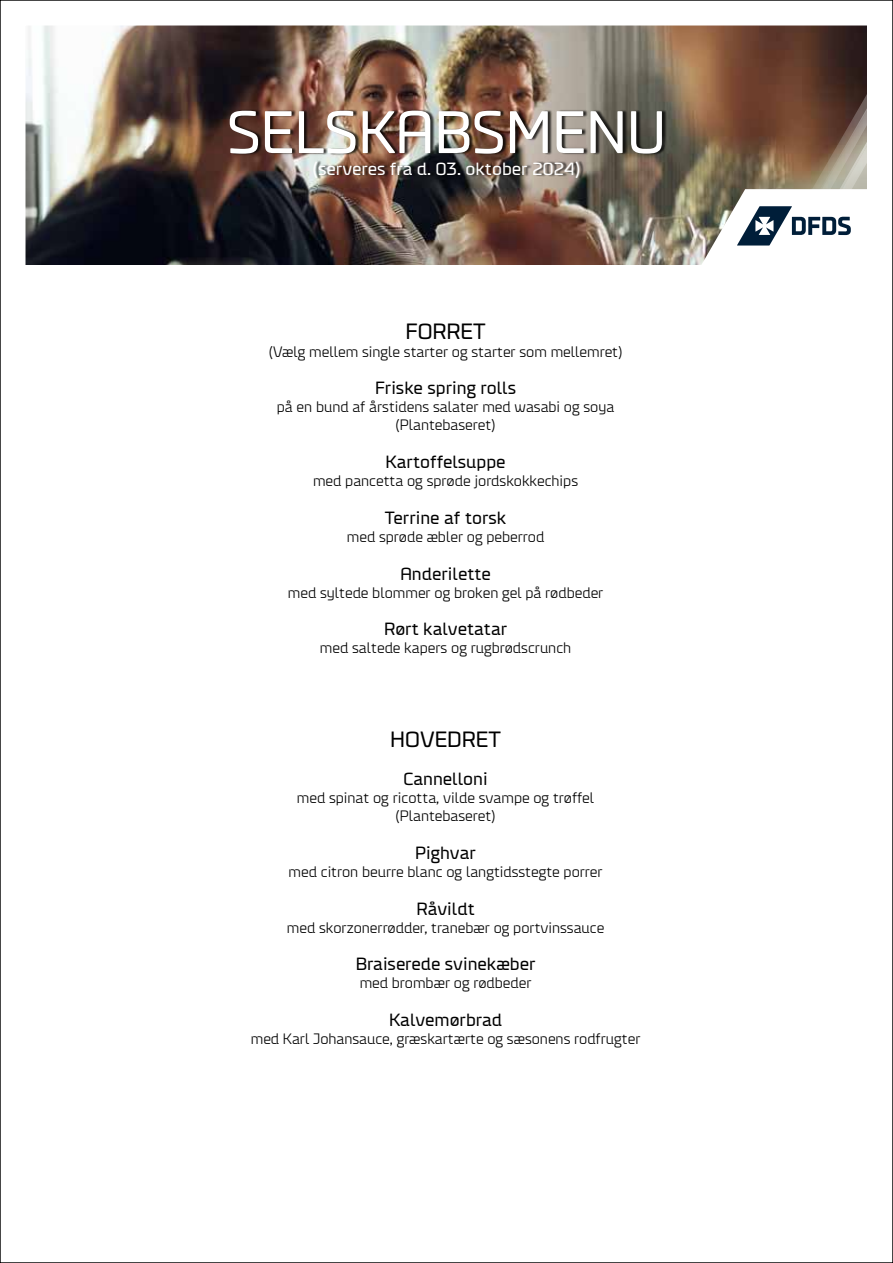
<style>
.page{position:relative;width:893px;height:1263px;background:#fff}
.page>*{position:absolute;margin:0;border:0;box-sizing:border-box;transform-origin:0 0}
.t1{font:60px "DFDS";color:#fff}
.t2{font:22.5px "DFDS";color:#000}
.t3{font:18px "DFDS";color:#000}
.t4{font:18px "DFDS";color:#fff}
.t5{font:300 15px/18px "DFDS";color:#000;text-align:center}
</style>
<div class="page">
<img style="left:25px;top:25px;width:842px;height:240px">
<div style="left:231px;top:109px;width:436px;height:71px;background:#000;opacity:.75"></div>
<h1 class="t1" style="left:227px;top:88px;width:440px">SELSKABSMENU</h1>
<p class="t4" style="left:312px;top:155px;width:271px">(serveres fra d. 03. oktober 2024)</p>
<h2 class="t2" style="left:405px;top:314px;width:82px">FORRET</h2>
<p class="t5" style="left:268px;top:341px;width:357px">(Vælg mellem single starter og starter som mellemret)</p>
<p class="t3" style="left:375px;top:375px;width:143px">Friske spring rolls</p>
<p class="t5" style="left:277px;top:397px;width:339px">på en bund af årstidens salater med wasabi og soya (Plantebaseret)</p>
<p class="t3" style="left:386px;top:449px;width:121px">Kartoffelsuppe</p>
<p class="t5" style="left:313px;top:471px;width:267px">med pancetta og sprøde jordskokkechips</p>
<p class="t3" style="left:385px;top:504px;width:123px">Terrine af torsk</p>
<p class="t5" style="left:347px;top:526px;width:199px">med sprøde æbler og peberrod</p>
<p class="t3" style="left:400px;top:560px;width:92px">Anderilette</p>
<p class="t5" style="left:288px;top:582px;width:317px">med syltede blommer og broken gel på rødbeder</p>
<p class="t3" style="left:384px;top:616px;width:125px">Rørt kalvetatar</p>
<p class="t5" style="left:320px;top:638px;width:253px">med saltede kapers og rugbrødscrunch</p>
<h2 class="t2" style="left:390px;top:723px;width:112px">HOVEDRET</h2>
<p class="t3" style="left:403px;top:765px;width:86px">Cannelloni</p>
<p class="t5" style="left:297px;top:788px;width:299px">med spinat og ricotta, vilde svampe og trøffel (Plantebaseret)</p>
<p class="t3" style="left:415px;top:839px;width:62px">Pighvar</p>
<p class="t5" style="left:289px;top:861px;width:316px">med citron beurre blanc og langtidsstegte porrer</p>
<p class="t3" style="left:416px;top:895px;width:60px">Råvildt</p>
<p class="t5" style="left:287px;top:917px;width:319px">med skorzonerrødder, tranebær og portvinssauce</p>
<p class="t3" style="left:356px;top:951px;width:181px">Braiserede svinekæber</p>
<p class="t5" style="left:360px;top:973px;width:173px">med brombær og rødbeder</p>
<p class="t3" style="left:389px;top:1006px;width:115px">Kalvemørbrad</p>
<p class="t5" style="left:251px;top:1029px;width:391px">med Karl Johansauce, græskartærte og sæsonens rodfrugter</p>
</div>
